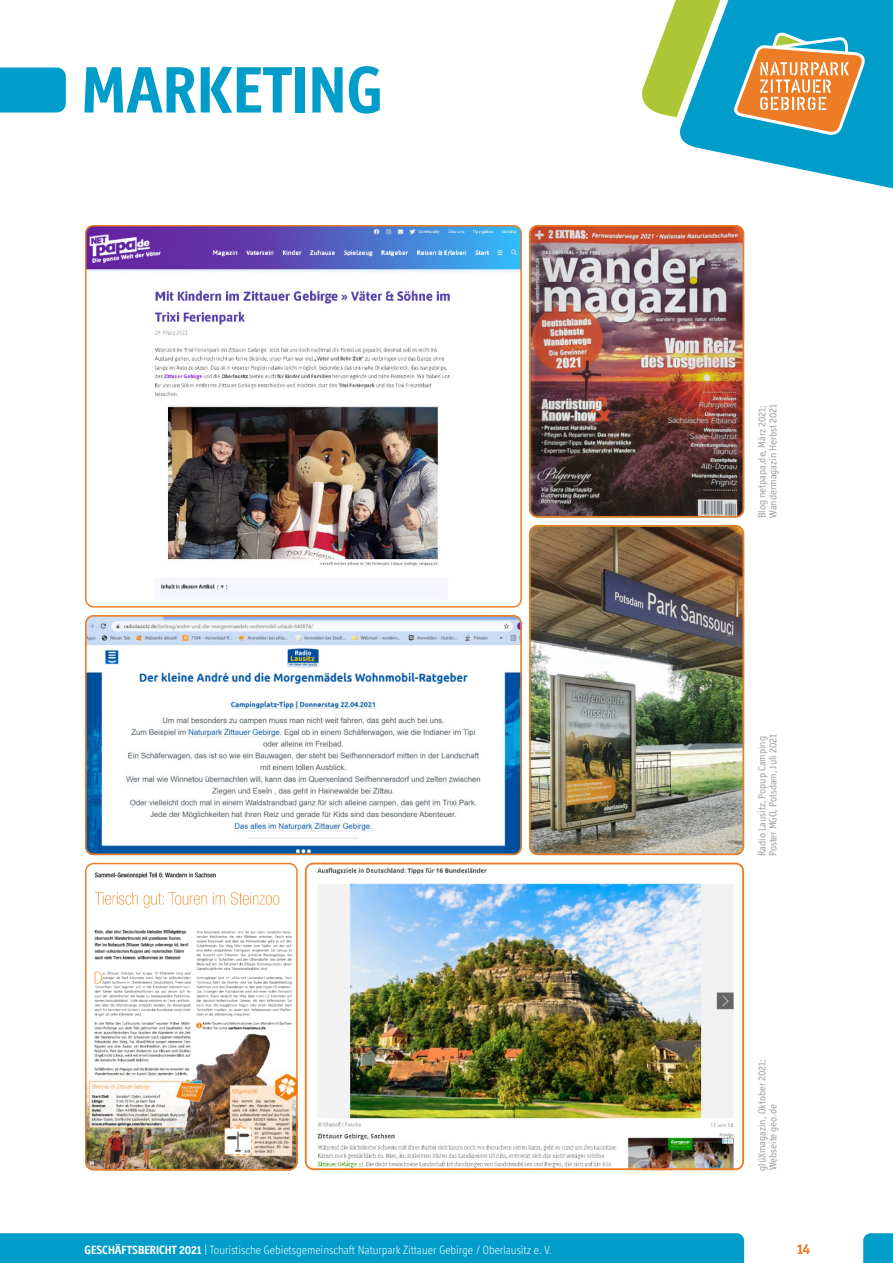
<style>
.page{position:relative;width:893px;height:1263px;background:#fff}
.page>*{position:absolute;margin:0;border:0;box-sizing:border-box;transform-origin:0 0}
.t1{font:700 66px "Officina Display ITC Std";color:#009dcb}
.t2{font:700 15px "Officina Display ITC Std";color:#ec7c25}
.t3{font:300 12px "Officina Display ITC Std";color:#fff}
.t4{font:10.5px/11.2px "Officina Display ITC Std";color:#9d9c9c}
.s1{font-weight:700}
</style>
<div class="page">
<svg style="left:642px;top:24px;width:25px;height:92px;fill:#acc636"></svg>
<svg style="left:667px;top:0;width:226px;height:240px"></svg>
<div style="left:0;top:1233px;width:744px;height:30px;background:#009dcb"></div>
<svg style="left:863px;top:1233px;width:30px;height:30px"></svg>
<div style="left:0;top:68px;width:66px;height:44px;background:#009dcb"></div>
<svg style="left:732px;top:32px;width:133px;height:104px;background:#9ea085"></svg>
<img style="left:529px;top:225px;width:215px;height:293px">
<img style="left:529px;top:525px;width:215px;height:330px">
<img style="left:85px;top:225px;width:437px;height:383px">
<svg style="left:85px;top:615px;width:437px;height:240px"></svg>
<img style="left:85px;top:863px;width:213px;height:307px">
<img style="left:305px;top:862px;width:439px;height:308px">
<h1 class="t1" style="left:81px;top:66px;width:303px">MARKETING</h1>
<p class="t4" style="left:757px;top:518px;width:116px;rotate:-90deg">Blog netpapa.de, März 2021;<br>Wandermagazin Herbst 2021</p>
<p class="t4" style="left:757px;top:856px;width:123px;rotate:-90deg">Radio Lausitz, Popup Camping<br>Poster MGO, Potsdam, Juli 2021</p>
<p class="t4" style="left:757px;top:1171px;width:113px;rotate:-90deg">glüXmagazin, Oktober 2021;<br>Webseite geo.de</p>
<p class="t3" style="left:84px;top:1246px;width:469px"><span class="s1">GESCHÄFTSBERICHT 2021</span> | Touristische Gebietsgemeinschaft Naturpark Zittauer Gebirge / Oberlausitz e. V.</p>
<h2 class="t2" style="left:797px;top:1243px;width:15px">14</h2>
</div>
